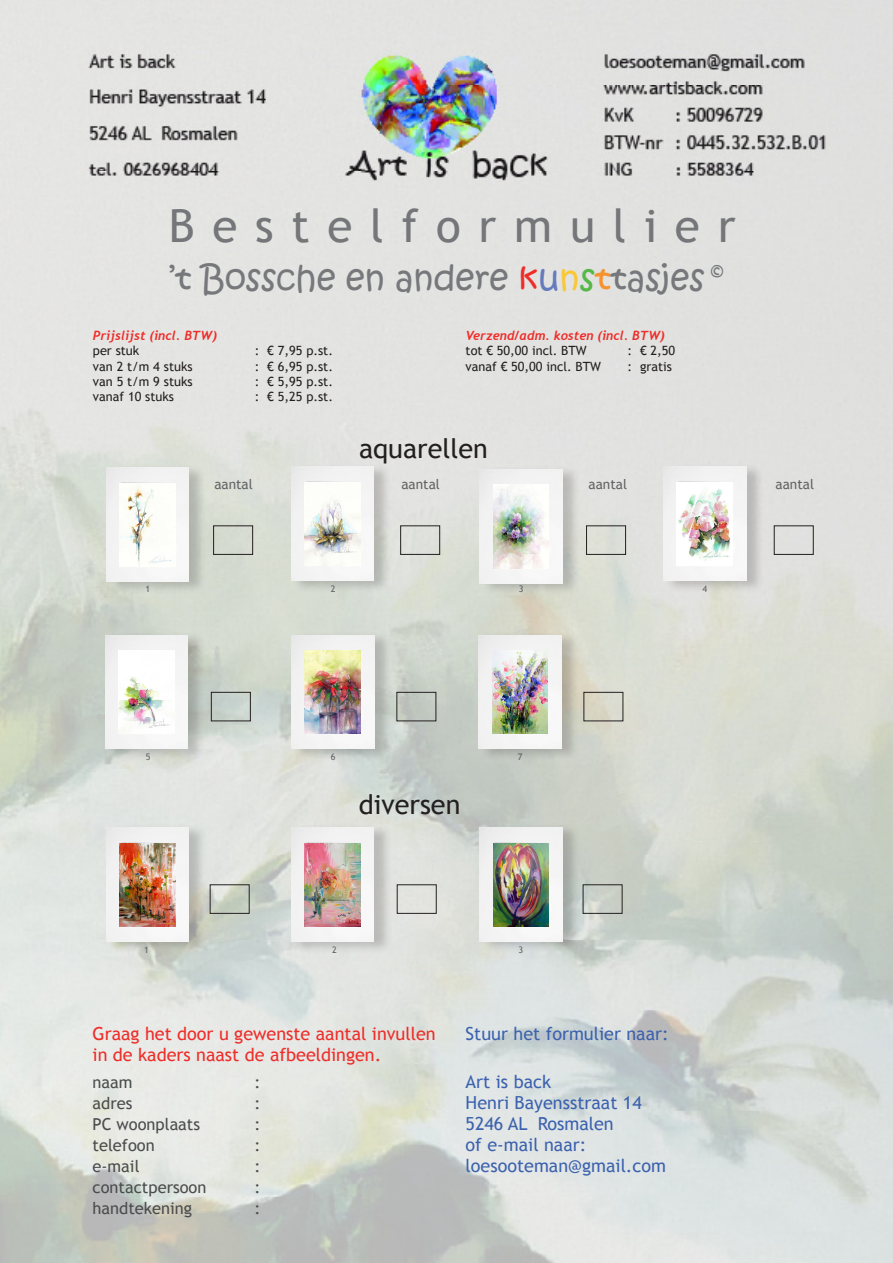
<style>
.page{position:relative;width:893px;height:1263px;background:#fff}
.page>*{position:absolute;margin:0;border:0;box-sizing:border-box;transform-origin:0 0}
.t1{font:45.9px "Trebuchet MS";letter-spacing:.385em;color:#757679}
.t2{font:33.75px "Kristen ITC";color:#76787b}
.t3{font:27px "Trebuchet MS";color:#231f20}
.t4{font:18px "Trebuchet MS";color:#3c62ae}
.t5{font:18px/21px "Trebuchet MS";color:#ee2d29}
.t6{font:16.5px "Trebuchet MS";color:#4b4c4d}
.t7{font:13.65px "Trebuchet MS";color:#636366}
.t8{font:12.75px "Trebuchet MS";color:#231f20}
.t9{font:italic 700 12.75px "Trebuchet";color:#ee2d29}
.t10{font:9px "Trebuchet MS";color:#636366}
.s1{font-size:31.65px}
.s2{color:#ee2d29}
.s3{color:#647bbd}
.s4{color:#fac735}
.s5{color:#56b947}
.s6{color:#f7932e}
</style>
<div class="page">
<img style="left:0;top:0;width:893px;height:1263px">
<div style="left:213px;top:525px;width:40px;height:30px;border:1px solid #231f20"></div>
<div style="left:211px;top:692px;width:40px;height:29px;border:1px solid #231f20"></div>
<div style="left:400px;top:525px;width:40px;height:30px;border:1px solid #231f20"></div>
<div style="left:586px;top:525px;width:40px;height:30px;border:1px solid #231f20"></div>
<div style="left:774px;top:525px;width:40px;height:30px;border:1px solid #231f20"></div>
<div style="left:522px;top:582px;width:19px;height:22px;background:#d5ccb9"></div>
<div style="left:149px;top:583px;width:18px;height:20px;background:#d7dccf"></div>
<div style="left:705px;top:583px;width:19px;height:20px;background:#231f20;opacity:.21"></div>
<div style="left:397px;top:692px;width:39px;height:29px;border:1px solid #231f20"></div>
<div style="left:149px;top:750px;width:18px;height:21px;background:#dcdfd9"></div>
<div style="left:333px;top:750px;width:20px;height:21px;background:#d8ddda"></div>
<div style="left:333px;top:582px;width:19px;height:22px;background:#d4dbd1"></div>
<div style="left:210px;top:884px;width:40px;height:30px;border:1px solid #231f20"></div>
<div style="left:397px;top:884px;width:40px;height:30px;border:1px solid #231f20"></div>
<div style="left:583px;top:884px;width:39px;height:30px;border:1px solid #231f20"></div>
<div style="left:293px;top:824px;width:99px;height:130px;background:#231f20;opacity:.21"></div>
<div style="left:291px;top:828px;width:83px;height:113px;background:#f2f2f2"></div>
<img style="left:305px;top:843px;width:56px;height:83px">
<div style="left:521px;top:943px;width:19px;height:21px;background:#dbe1e0"></div>
<div style="left:148px;top:943px;width:17px;height:21px;background:#231f20;opacity:.21"></div>
<div style="left:335px;top:943px;width:19px;height:21px;background:#231f20;opacity:.21"></div>
<div style="left:292px;top:463px;width:99px;height:130px;background:#231f20;opacity:.21"></div>
<div style="left:291px;top:467px;width:83px;height:114px;background:#f3f3f3"></div>
<img style="left:304px;top:483px;width:56px;height:83px">
<div style="left:481px;top:465px;width:99px;height:130px;background:#231f20;opacity:.21"></div>
<div style="left:480px;top:469px;width:82px;height:114px;background:#f3f3f3"></div>
<img style="left:493px;top:485px;width:56px;height:83px">
<div style="left:108px;top:464px;width:99px;height:130px;background:#231f20;opacity:.21"></div>
<div style="left:106px;top:468px;width:83px;height:114px;background:#f3f3f3"></div>
<img style="left:120px;top:483px;width:56px;height:83px">
<div style="left:665px;top:463px;width:99px;height:130px;background:#231f20;opacity:.21"></div>
<div style="left:663px;top:467px;width:83px;height:114px;background:#f3f3f3"></div>
<img style="left:677px;top:483px;width:56px;height:83px">
<div style="left:107px;top:631px;width:98px;height:130px;background:#231f20;opacity:.21"></div>
<div style="left:105px;top:635px;width:83px;height:114px;background:#f3f3f3"></div>
<img style="left:118px;top:651px;width:56px;height:83px">
<div style="left:293px;top:631px;width:99px;height:130px;background:#231f20;opacity:.21"></div>
<div style="left:292px;top:635px;width:82px;height:114px;background:#f3f3f3"></div>
<img style="left:305px;top:651px;width:56px;height:83px">
<div style="left:584px;top:692px;width:39px;height:29px;border:1px solid #231f20"></div>
<div style="left:520px;top:750px;width:19px;height:21px;background:#c7cdc4"></div>
<div style="left:480px;top:631px;width:99px;height:130px;background:#231f20;opacity:.21"></div>
<div style="left:479px;top:635px;width:82px;height:114px;background:#f3f3f3"></div>
<img style="left:492px;top:651px;width:56px;height:83px">
<div style="left:108px;top:823px;width:99px;height:131px;background:#231f20;opacity:.21"></div>
<div style="left:106px;top:827px;width:83px;height:114px;background:#f2f2f2"></div>
<img style="left:120px;top:843px;width:55px;height:83px">
<div style="left:481px;top:823px;width:99px;height:131px;background:#231f20;opacity:.21"></div>
<div style="left:480px;top:827px;width:82px;height:114px;background:#f3f3f3"></div>
<img style="left:493px;top:843px;width:56px;height:83px">
<p class="t1" style="left:169px;top:199px;width:568px">Bestelformulier</p>
<p class="t2" style="left:169px;top:256px;width:556px">’t Boss<span class="s1">c</span>he en andere <span class="s2">k</span><span class="s3">u</span><span class="s4">n</span><span class="s5">s</span><span class="s6">t</span>tasjes <sup>©</sup></p>
<p class="t9" style="left:93px;top:328px;width:126px">Prijslijst (incl. BTW)</p>
<p class="t8" style="left:93px;top:343px;width:48px">per stuk</p>
<p class="t8" style="left:255px;top:343px;width:80px">: € 7,95 p.st.</p>
<p class="t8" style="left:93px;top:359px;width:101px">van 2 t/m 4 stuks</p>
<p class="t8" style="left:255px;top:359px;width:80px">: € 6,95 p.st.</p>
<p class="t8" style="left:93px;top:374px;width:101px">van 5 t/m 9 stuks</p>
<p class="t8" style="left:255px;top:374px;width:80px">: € 5,95 p.st.</p>
<p class="t8" style="left:93px;top:389px;width:83px">vanaf 10 stuks</p>
<p class="t8" style="left:255px;top:389px;width:80px">: € 5,25 p.st.</p>
<p class="t9" style="left:466px;top:328px;width:201px">Verzend/adm. kosten (incl. BTW)</p>
<p class="t8" style="left:466px;top:343px;width:123px">tot € 50,00 incl. BTW</p>
<p class="t8" style="left:628px;top:343px;width:49px">: € 2,50</p>
<p class="t8" style="left:466px;top:359px;width:137px">vanaf € 50,00 incl. BTW</p>
<p class="t8" style="left:628px;top:359px;width:46px">: gratis</p>
<p class="t7" style="left:214px;top:476px;width:40px">aantal</p>
<p class="t3" style="left:359px;top:432px;width:130px">aquarellen</p>
<p class="t7" style="left:401px;top:476px;width:40px">aantal</p>
<p class="t7" style="left:589px;top:476px;width:40px">aantal</p>
<p class="t7" style="left:776px;top:476px;width:40px">aantal</p>
<p class="t10" style="left:145px;top:584px;width:6px">1</p>
<p class="t10" style="left:519px;top:584px;width:6px">3</p>
<p class="t10" style="left:702px;top:584px;width:6px">4</p>
<p class="t10" style="left:331px;top:584px;width:6px">2</p>
<p class="t10" style="left:146px;top:751px;width:6px">5</p>
<p class="t10" style="left:331px;top:751px;width:6px">6</p>
<p class="t3" style="left:359px;top:789px;width:103px">diversen</p>
<p class="t10" style="left:518px;top:751px;width:6px">7</p>
<p class="t10" style="left:144px;top:944px;width:6px">1</p>
<p class="t10" style="left:332px;top:944px;width:6px">2</p>
<p class="t10" style="left:518px;top:944px;width:6px">3</p>
<p class="t5" style="left:93px;top:1023px;width:345px">Graag het door u gewenste aantal invullen in de kaders naast de afbeeldingen.</p>
<p class="t6" style="left:93px;top:1072px;width:42px">naam</p>
<p class="t6" style="left:255px;top:1072px;width:8px">:</p>
<p class="t6" style="left:93px;top:1093px;width:41px">adres</p>
<p class="t6" style="left:255px;top:1093px;width:8px">:</p>
<p class="t6" style="left:93px;top:1114px;width:109px">PC woonplaats</p>
<p class="t6" style="left:255px;top:1114px;width:8px">:</p>
<p class="t6" style="left:93px;top:1135px;width:64px">telefoon</p>
<p class="t6" style="left:255px;top:1135px;width:8px">:</p>
<p class="t6" style="left:93px;top:1156px;width:48px">e-mail</p>
<p class="t6" style="left:255px;top:1156px;width:8px">:</p>
<p class="t6" style="left:93px;top:1177px;width:115px">contactpersoon</p>
<p class="t6" style="left:255px;top:1177px;width:8px">:</p>
<p class="t6" style="left:93px;top:1198px;width:101px">handtekening</p>
<p class="t6" style="left:255px;top:1198px;width:8px">:</p>
<p class="t4" style="left:466px;top:1023px;width:205px">Stuur het formulier naar:</p>
<p class="t4" style="left:466px;top:1071px;width:87px">Art is back</p>
<p class="t4" style="left:466px;top:1092px;width:178px">Henri Bayensstraat 14</p>
<p class="t4" style="left:466px;top:1113px;width:150px">5246 AL Rosmalen</p>
<p class="t4" style="left:466px;top:1134px;width:122px">of e-mail naar:</p>
<p class="t4" style="left:466px;top:1155px;width:202px">loesooteman@gmail.com</p>
</div>
